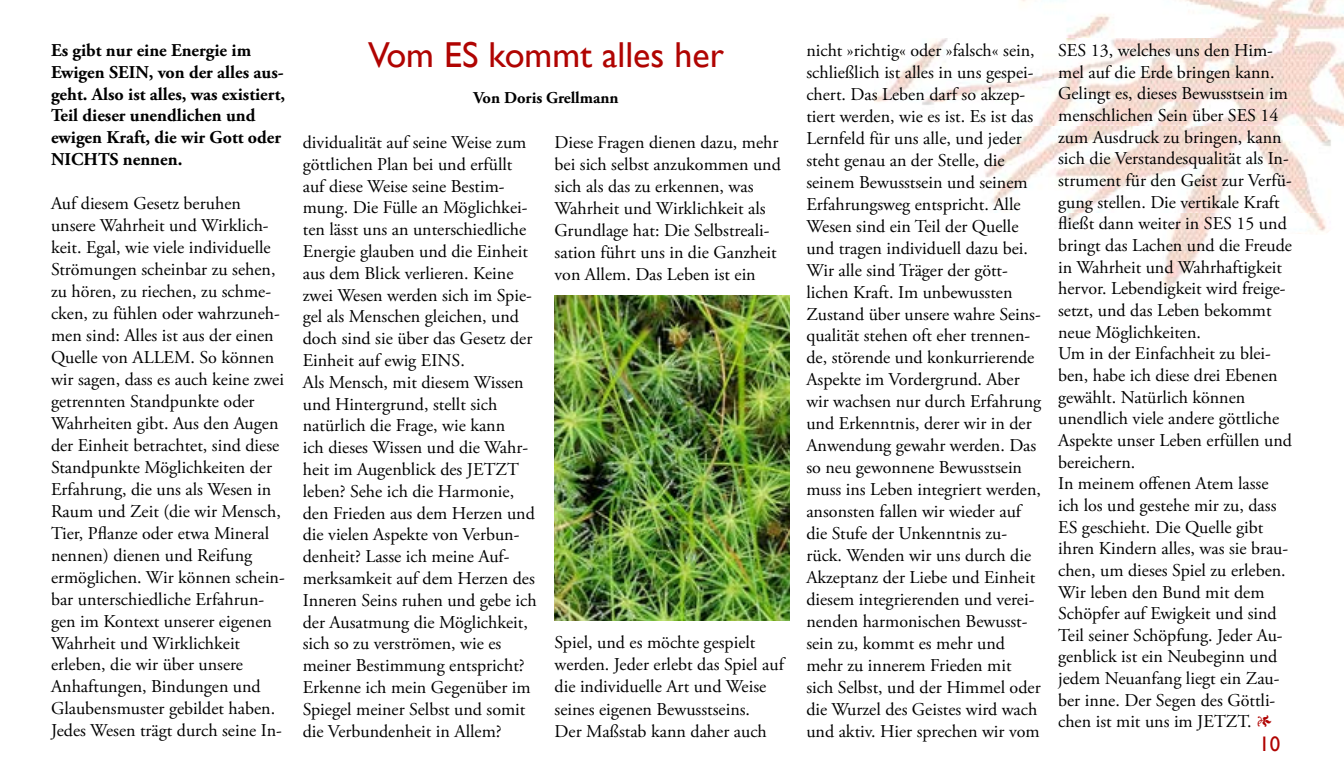
<style>
.page{position:relative;width:1344px;height:766px;background:#fff}
.page>*{position:absolute;margin:0;border:0;box-sizing:border-box;transform-origin:0 0}
.t1{font:36px "Gill Sans";color:#b00402}
.t2{font:21px "Gill Sans";color:#b00402}
.t3{font:18px/21.9px "Adobe Garamond Pro";color:#000}
.t4{font:700 18px/21.9px "Adobe Garamond Pro";color:#000}
.t5{font:700 16.5px "Adobe Garamond Pro";color:#000}
.s1{color:#b00402}
</style>
<div class="page">
<img style="left:874px;top:0;width:470px;height:288px">
<img style="left:554px;top:295px;width:235px;height:325px">
<p class="t4" style="left:51px;top:39px;width:236px">Es gibt nur eine Energie im<br>Ewigen SEIN, von der alles aus&shy;geht. Also ist alles, was existiert,<br>Teil dieser unendlichen und ewigen Kraft, die wir Gott oder<br>NICHTS nennen.</p>
<p class="t3" style="left:51px;top:193px;width:235px">Auf diesem Gesetz beruhen unsere Wahrheit und Wirklich&shy;keit. Egal, wie viele individuelle<br>Strömungen scheinbar zu sehen, zu hören, zu riechen, zu schme&shy;cken, zu fühlen oder wahrzuneh&shy;men sind: Alles ist aus der einen<br>Quelle von ALLEM. So können wir sagen, dass es auch keine zwei getrennten Standpunkte oder<br>Wahrheiten gibt. Aus den Augen der Einheit betrachtet, sind diese<br>Standpunkte Möglichkeiten der<br>Erfahrung, die uns als Wesen in<br>Raum und Zeit (die wir Mensch,<br>Tier, Pflanze oder etwa Mineral nennen) dienen und Reifung ermöglichen. Wir können schein&shy;bar unterschiedliche Erfahrun&shy;gen im Kontext unserer eigenen<br>Wahrheit und Wirklichkeit erleben, die wir über unsere<br>Anhaftungen, Bindungen und<br>Glaubensmuster gebildet haben.<br>Jedes Wesen trägt durch seine In-</p>
<h1 class="t1" style="left:368px;top:34px;width:357px">Vom ES kommt alles her</h1>
<p class="t5" style="left:473px;top:88px;width:147px">Von Doris Grellmann</p>
<p class="t3" style="left:303px;top:132px;width:235px">dividualität auf seine Weise zum göttlichen Plan bei und erfüllt auf diese Weise seine Bestim&shy;mung. Die Fülle an Möglichkei&shy;ten lässt uns an unterschiedliche<br>Energie glauben und die Einheit aus dem Blick verlieren. Keine zwei Wesen werden sich im Spie&shy;gel als Menschen gleichen, und doch sind sie über das Gesetz der<br>Einheit auf ewig EINS.<br>Als Mensch, mit diesem Wissen und Hintergrund, stellt sich natürlich die Frage, wie kann<br>ich dieses Wissen und die Wahr&shy;heit im Augenblick des JETZT leben? Sehe ich die Harmonie, den Frieden aus dem Herzen und die vielen Aspekte von Verbun&shy;denheit? Lasse ich meine Auf&shy;merksamkeit auf dem Herzen des<br>Inneren Seins ruhen und gebe ich der Ausatmung die Möglichkeit, sich so zu verströmen, wie es meiner Bestimmung entspricht?<br>Erkenne ich mein Gegenüber im<br>Spiegel meiner Selbst und somit die Verbundenheit in Allem?</p>
<p class="t3" style="left:554px;top:132px;width:228px">Diese Fragen dienen dazu, mehr bei sich selbst anzukommen und sich als das zu erkennen, was<br>Wahrheit und Wirklichkeit als<br>Grundlage hat: Die Selbstreali&shy;sation führt uns in die Ganzheit von Allem. Das Leben ist ein</p>
<p class="t3" style="left:554px;top:632px;width:231px">Spiel, und es möchte gespielt werden. Jeder erlebt das Spiel auf die individuelle Art und Weise seines eigenen Bewusstseins.<br>Der Maßstab kann daher auch</p>
<p class="t3" style="left:806px;top:40px;width:236px">nicht »richtig« oder »falsch« sein, schließlich ist alles in uns gespei&shy;chert. Das Leben darf so akzep&shy;tiert werden, wie es ist. Es ist das<br>Lernfeld für uns alle, und jeder steht genau an der Stelle, die seinem Bewusstsein und seinem<br>Erfahrungsweg entspricht. Alle<br>Wesen sind ein Teil der Quelle und tragen individuell dazu bei.<br>Wir alle sind Träger der gött&shy;lichen Kraft. Im unbewussten<br>Zustand über unsere wahre Seins&shy;qualität stehen oft eher trennen&shy;de, störende und konkurrierende<br>Aspekte im Vordergrund. Aber wir wachsen nur durch Erfahrung und Erkenntnis, derer wir in der<br>Anwendung gewahr werden. Das so neu gewonnene Bewusstsein muss ins Leben integriert werden, ansonsten fallen wir wieder auf die Stufe der Unkenntnis zu&shy;rück. Wenden wir uns durch die<br>Akzeptanz der Liebe und Einheit diesem integrierenden und verei&shy;nenden harmonischen Bewusst&shy;sein zu, kommt es mehr und mehr zu innerem Frieden mit sich Selbst, und der Himmel oder die Wurzel des Geistes wird wach und aktiv. Hier sprechen wir vom</p>
<p class="t3" style="left:1058px;top:40px;width:235px">SES 13, welches uns den Him&shy;mel auf die Erde bringen kann.<br>Gelingt es, dieses Bewusstsein im menschlichen Sein über SES 14 zum Ausdruck zu bringen, kann sich die Verstandesqualität als In&shy;strument für den Geist zur Verfü&shy;gung stellen. Die vertikale Kraft fließt dann weiter in SES 15 und bringt das Lachen und die Freude in Wahrheit und Wahrhaftigkeit hervor. Lebendigkeit wird freige&shy;setzt, und das Leben bekommt neue Möglichkeiten.<br>Um in der Einfachheit zu blei&shy;ben, habe ich diese drei Ebenen gewählt. Natürlich können unendlich viele andere göttliche<br>Aspekte unser Leben erfüllen und bereichern.<br>In meinem offenen Atem lasse ich los und gestehe mir zu, dass<br>ES geschieht. Die Quelle gibt ihren Kindern alles, was sie brau&shy;chen, um dieses Spiel zu erleben.<br>Wir leben den Bund mit dem<br>Schöpfer auf Ewigkeit und sind<br>Teil seiner Schöpfung. Jeder Au&shy;genblick ist ein Neubeginn und jedem Neuanfang liegt ein Zau&shy;ber inne. Der Segen des Göttli&shy;chen ist mit uns im JETZT. <span class="s1">1</span></p>
<p class="t2" style="left:1259px;top:731px;width:22px">10</p>
</div>
